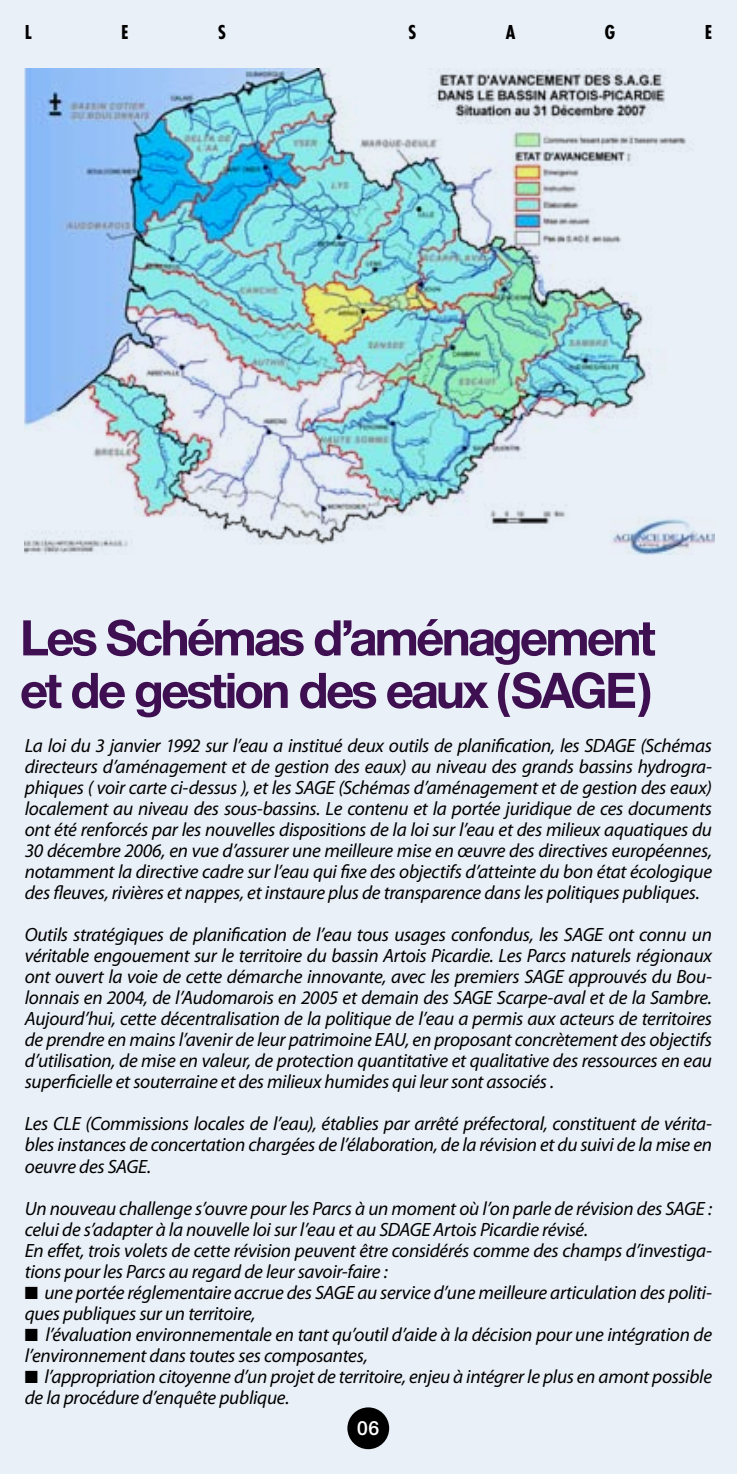
<style>
.page{position:relative;width:737px;height:1474px;background:#fff}
.page>*{position:absolute;margin:0;border:0;box-sizing:border-box;transform-origin:0 0}
.t1{font:700 52.5px/52.5px "Nimbus Sans Novus T";letter-spacing:-.055em;color:#3e1052}
.t2{font:700 condensed 21px "Futura T";color:#000}
.t3{font:600 21px "Nimbus Sans Novus T";color:#fff}
.t4{font:italic 19.25px/21px "Myriad Pro";letter-spacing:-.015em;color:#000}
</style>
<div class="page">
<div style="left:0;top:0;width:737px;height:1473px;background:#eaf0f8"></div>
<img style="left:25px;top:68px;width:689px;height:486px">
<div style="left:347px;top:1407px;width:42px;height:42px;background:#000;border-radius:50%"></div>
<p class="t2" style="left:25px;top:19px;width:8px">L</p>
<p class="t2" style="left:121px;top:19px;width:9px">E</p>
<p class="t2" style="left:218px;top:19px;width:10px">S</p>
<p class="t2" style="left:408px;top:19px;width:10px">S</p>
<p class="t2" style="left:505px;top:19px;width:11px">A</p>
<p class="t2" style="left:604px;top:19px;width:13px">G</p>
<p class="t2" style="left:704px;top:19px;width:9px">E</p>
<h1 class="t1" style="left:20px;top:610px;width:637px">Les Schémas d’aménagement et de gestion des eaux (SAGE)</h1>
<p class="t4" style="left:25px;top:735px;width:689px;text-align:justify">La loi du 3 janvier 1992 sur l’eau a institué deux outils de planification, les SDAGE (Schémas directeurs d’aménagement et de gestion des eaux) au niveau des grands bassins hydrogra&shy;phiques ( voir carte ci-dessus ), et les SAGE (Schémas d’aménagement et de gestion des eaux) localement au niveau des sous-bassins. Le contenu et la portée juridique de ces documents ont été renforcés par les nouvelles dispositions de la loi sur l’eau et des milieux aquatiques du 30 décembre 2006, en vue d’assurer une meilleure mise en œuvre des directives européennes, notamment la directive cadre sur l’eau qui fixe des objectifs d’atteinte du bon état écologique des fleuves, rivières et nappes, et instaure plus de transparence dans les politiques publiques.</p>
<p class="t4" style="left:25px;top:924px;width:689px;text-align:justify">Outils stratégiques de planification de l’eau tous usages confondus, les SAGE ont connu un véritable engouement sur le territoire du bassin Artois Picardie. Les Parcs naturels régionaux ont ouvert la voie de cette démarche innovante, avec les premiers SAGE approuvés du Bou&shy;lonnais en 2004, de l’Audomarois en 2005 et demain des SAGE Scarpe-aval et de la Sambre.<br>Aujourd’hui, cette décentralisation de la politique de l’eau a permis aux acteurs de territoires de prendre en mains l’avenir de leur patrimoine EAU, en proposant concrètement des objectifs d’utilisation, de mise en valeur, de protection quantitative et qualitative des ressources en eau superficielle et souterraine et des milieux humides qui leur sont associés .</p>
<p class="t4" style="left:25px;top:1113px;width:689px;text-align:justify">Les CLE (Commissions locales de l’eau), établies par arrêté préfectoral, constituent de vérita&shy;bles instances de concertation chargées de l’élaboration, de la révision et du suivi de la mise en oeuvre des SAGE.</p>
<p class="t4" style="left:25px;top:1197px;width:689px">Un nouveau challenge s’ouvre pour les Parcs à un moment où l’on parle de révision des SAGE : celui de s’adapter à la nouvelle loi sur l’eau et au SDAGE Artois Picardie révisé.<br>En effet, trois volets de cette révision peuvent être considérés comme des champs d’investiga&shy;tions pour les Parcs au regard de leur savoir-faire :</p>
<p class="t4" style="left:25px;top:1281px;width:689px">■ une portée réglementaire accrue des SAGE au service d’une meilleure articulation des politi&shy;ques publiques sur un territoire,</p>
<p class="t4" style="left:25px;top:1323px;width:688px">■ l’évaluation environnementale en tant qu’outil d’aide à la décision pour une intégration de l’environnement dans toutes ses composantes,</p>
<p class="t4" style="left:25px;top:1365px;width:688px">■ l’appropriation citoyenne d’un projet de territoire, enjeu à intégrer le plus en amont possible de la procédure d’enquête publique.</p>
<p class="t3" style="left:357px;top:1415px;width:24px">06</p>
</div>
